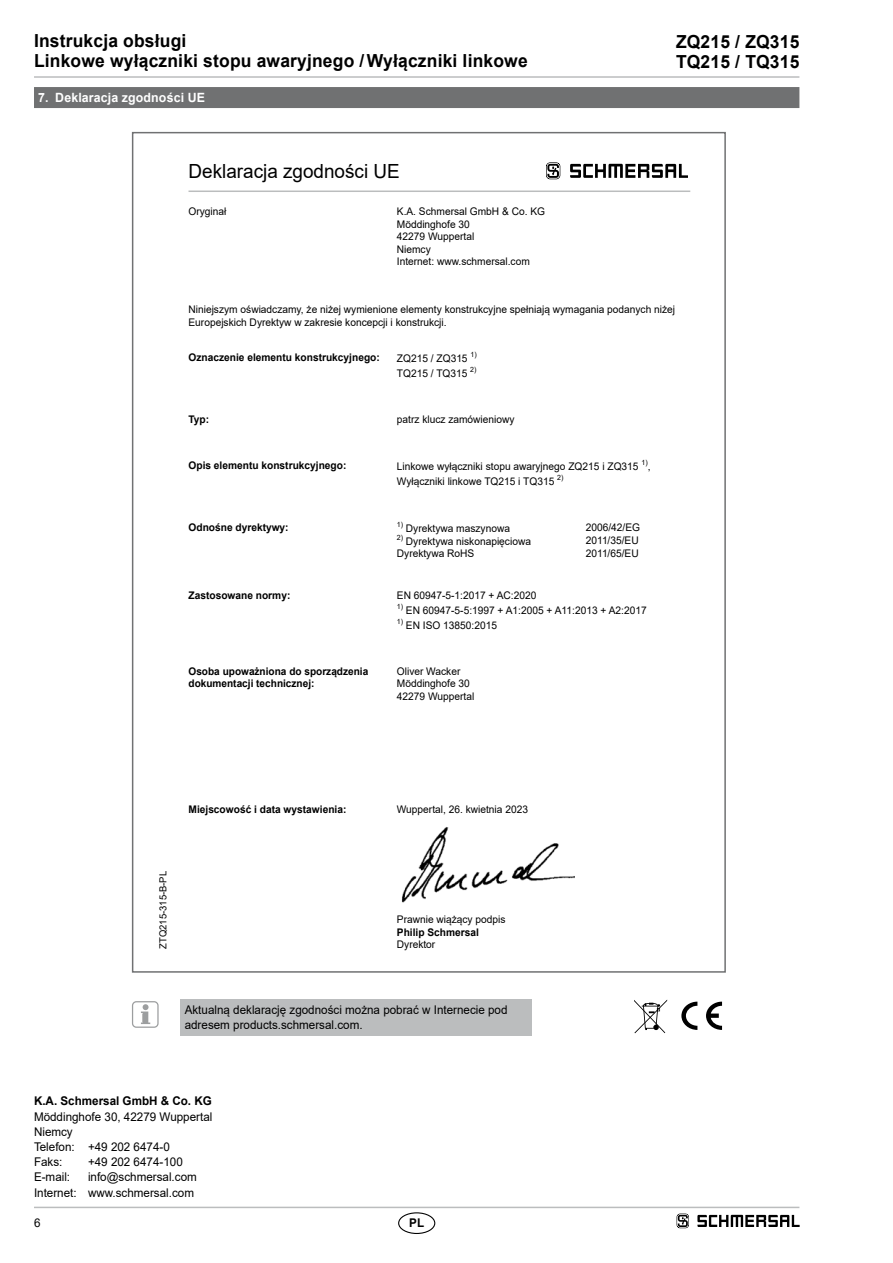
<style>
.page{position:relative;width:893px;height:1263px;background:#fff}
.page>*{position:absolute;margin:0;border:0;box-sizing:border-box;transform-origin:0 0}
.t1{font:19.5px "Arial";color:#000}
.t2{font:700 18px/20.2px "Arial";letter-spacing:.01em;color:#000}
.t3{font:700 12.75px "Arial";letter-spacing:.01em;color:#fff}
.t4{font:12px/15.1px "Arial";color:#000}
.t5{font:700 12px "Arial";color:#000}
.t6{font:10.5px/12.6px "Arial";color:#000}
.t7{font:700 10.5px "Arial";color:#000}
.t8{font:700 10.5px/12.6px "Arial";color:#000;scale:.96 1}
.t9{font:9.75px "Arial";color:#000}
.t10{font:7.2px "Arial";color:#000}
</style>
<div class="page">
<hr style="left:34px;top:1207px;width:765px;height:1px;background:#bbbdbe">
<hr style="left:34px;top:76px;width:765px;height:2px;background:#bbbdbe">
<div style="left:398px;top:1212px;width:37px;height:22px;border:1px solid #000;border-radius:50%"></div>
<div style="left:34px;top:87px;width:765px;height:21px;background:#707172"></div>
<svg style="left:681px;top:1002px;width:16px;height:28px"></svg>
<svg style="left:706px;top:1002px;width:16px;height:28px"></svg>
<svg style="left:634px;top:1000px;width:33px;height:33px"></svg>
<svg style="left:546px;top:162px;width:14px;height:17px"></svg>
<svg style="left:570px;top:164px;width:118px;height:14px"></svg>
<svg style="left:677px;top:1213px;width:12px;height:15px"></svg>
<svg style="left:697px;top:1215px;width:102px;height:12px"></svg>
<div style="left:180px;top:999px;width:351px;height:37px;background:#bbbdbe"></div>
<svg style="left:141px;top:1004px;width:9px;height:20px"></svg>
<div style="left:132px;top:1001px;width:27px;height:27px;border:1px solid #9c9e9f;border-radius:4px"></div>
<img style="left:401px;top:827px;width:173px;height:76px">
<hr style="left:189px;top:190px;width:501px;height:2px;background:#bbbdbe">
<h2 class="t2" style="left:34px;top:31px;width:495px">Instrukcja obsługi<br>Linkowe wyłączniki stopu awaryjnego /Wyłączniki linkowe</h2>
<h2 class="t2" style="left:676px;top:32px;width:125px">ZQ215 / ZQ315<br>TQ215 / TQ315</h2>
<p class="t3" style="left:38px;top:89px;width:168px">7. Deklaracja zgodności UE</p>
<h1 class="t1" style="left:189px;top:158px;width:213px">Deklaracja zgodności UE</h1>
<p class="t6" style="left:189px;top:205px;width:39px">Oryginał</p>
<p class="t6" style="left:397px;top:205px;width:150px">K.A. Schmersal GmbH &amp; Co. KG<br>Möddinghofe 30<br>42279 Wuppertal<br>Niemcy<br>Internet: www.schmersal.com</p>
<p class="t6" style="left:189px;top:303px;width:488px">Niniejszym oświadczamy, że niżej wymienione elementy konstrukcyjne spełniają wymagania podanych niżej<br>Europejskich Dyrektyw w zakresie koncepcji i konstrukcji.</p>
<p class="t7" style="left:189px;top:349px;width:193px">Oznaczenie elementu konstrukcyjnego:</p>
<p class="t6" style="left:397px;top:352px;width:72px">ZQ215 / ZQ315</p>
<p class="t10" style="left:470px;top:349px;width:8px">1)</p>
<p class="t6" style="left:397px;top:367px;width:72px">TQ215 / TQ315</p>
<p class="t10" style="left:470px;top:365px;width:8px">2)</p>
<p class="t7" style="left:189px;top:412px;width:22px">Typ:</p>
<p class="t6" style="left:397px;top:413px;width:119px">patrz klucz zamówieniowy</p>
<p class="t7" style="left:189px;top:458px;width:159px">Opis elementu konstrukcyjnego:</p>
<p class="t6" style="left:397px;top:460px;width:243px">Linkowe wyłączniki stopu awaryjnego ZQ215 i ZQ315</p>
<p class="t10" style="left:641px;top:457px;width:8px">1)</p>
<p class="t6" style="left:648px;top:460px;width:4px">,</p>
<p class="t6" style="left:397px;top:475px;width:159px">Wyłączniki linkowe TQ215 i TQ315</p>
<p class="t10" style="left:557px;top:473px;width:8px">2)</p>
<p class="t7" style="left:189px;top:520px;width:102px">Odnośne dyrektywy:</p>
<p class="t10" style="left:397px;top:520px;width:8px">1)</p>
<p class="t6" style="left:406px;top:522px;width:106px">Dyrektywa maszynowa</p>
<p class="t6" style="left:586px;top:521px;width:56px">2006/42/EG</p>
<p class="t10" style="left:397px;top:533px;width:8px">2)</p>
<p class="t6" style="left:406px;top:535px;width:127px">Dyrektywa niskonapięciowa</p>
<p class="t6" style="left:586px;top:534px;width:55px">2011/35/EU</p>
<p class="t6" style="left:397px;top:547px;width:79px">Dyrektywa RoHS</p>
<p class="t6" style="left:586px;top:547px;width:55px">2011/65/EU</p>
<p class="t7" style="left:189px;top:587px;width:103px">Zastosowane normy:</p>
<p class="t6" style="left:397px;top:588px;width:141px">EN 60947-5-1:2017 + AC:2020</p>
<p class="t10" style="left:397px;top:601px;width:8px">1)</p>
<p class="t6" style="left:406px;top:604px;width:242px">EN 60947-5-5:1997 + A1:2005 + A11:2013 + A2:2017</p>
<p class="t10" style="left:397px;top:617px;width:8px">1)</p>
<p class="t6" style="left:406px;top:619px;width:93px">EN ISO 13850:2015</p>
<p class="t8" style="left:189px;top:665px;width:189px">Osoba upoważniona do sporządzenia dokumentacji technicznej:</p>
<p class="t6" style="left:397px;top:665px;width:79px">Oliver Wacker<br>Möddinghofe 30<br>42279 Wuppertal</p>
<p class="t7" style="left:189px;top:802px;width:159px">Miejscowość i data wystawienia:</p>
<p class="t6" style="left:397px;top:803px;width:133px">Wuppertal, 26. kwietnia 2023</p>
<p class="t9" style="left:156px;top:949px;width:79px;rotate:-90deg">ZTQ215-315-B-PL</p>
<p class="t6" style="left:397px;top:913px;width:110px">Prawnie wiążący podpis</p>
<p class="t7" style="left:397px;top:925px;width:84px">Philip Schmersal</p>
<p class="t6" style="left:397px;top:938px;width:40px">Dyrektor</p>
<p class="t4" style="left:185px;top:1002px;width:324px">Aktualną deklarację zgodności można pobrać w Internecie pod adresem products.schmersal.com.</p>
<p class="t5" style="left:34px;top:1093px;width:179px">K.A. Schmersal GmbH &amp; Co. KG</p>
<p class="t4" style="left:34px;top:1109px;width:180px">Möddinghofe 30, 42279 Wuppertal<br>Niemcy<br>Telefon: +49 202 6474-0<br>Faks:</p>
<p class="t4" style="left:88px;top:1154px;width:96px">+49 202 6474-100</p>
<p class="t4" style="left:34px;top:1169px;width:164px;text-align:right">info@schmersal.com<br>Internet: www.schmersal.com</p>
<p class="t4" style="left:34px;top:1169px;width:38px">E-mail:</p>
<p class="t4" style="left:34px;top:1215px;width:8px">6</p>
<p class="t5" style="left:409px;top:1214px;width:16px">PL</p>
</div>
